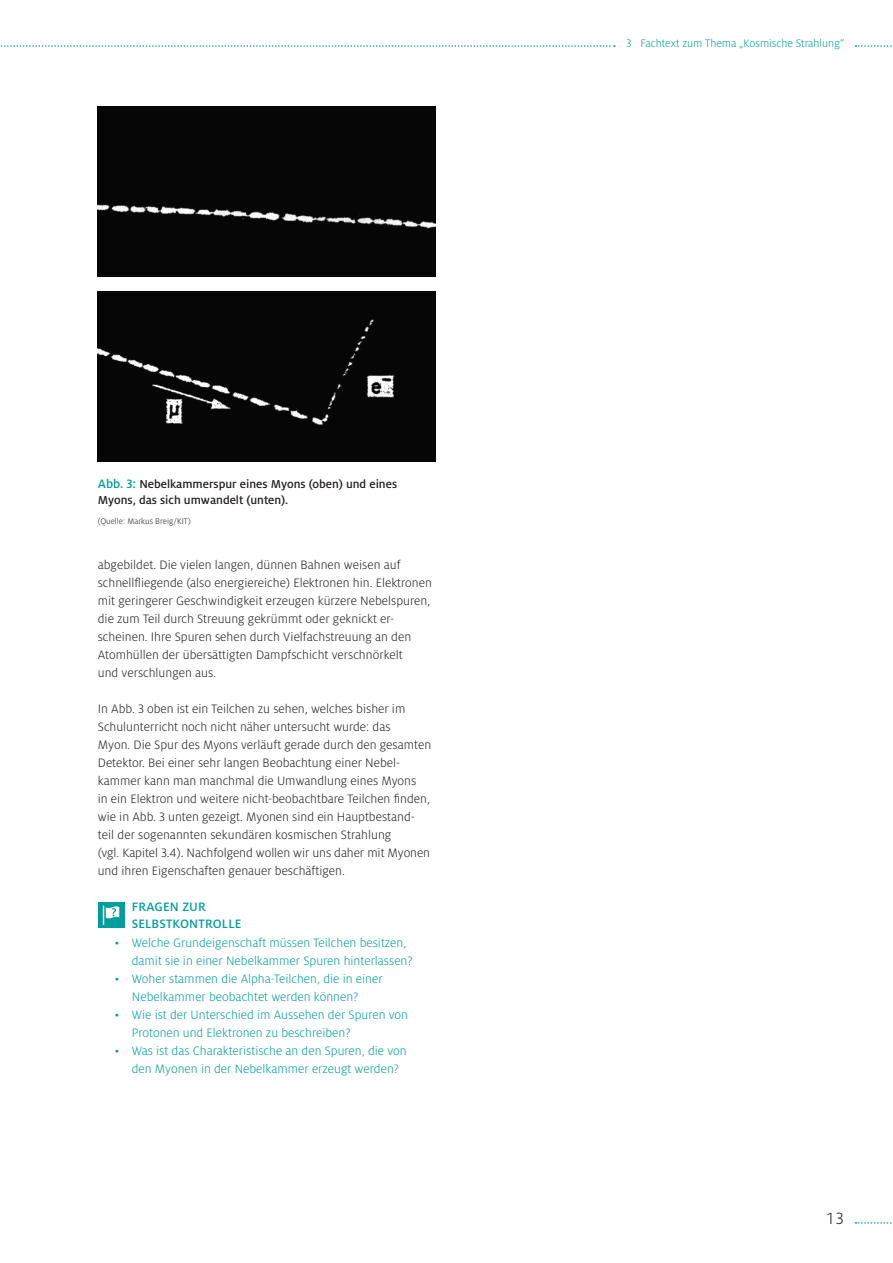
<style>
.page{position:relative;width:893px;height:1263px;background:#fff}
.page>*{position:absolute;margin:0;border:0;box-sizing:border-box;transform-origin:0 0}
.t1{font:300 18px "Milo OT";color:#231f20}
.t2{font:300 13.5px/18px "Milo OT";color:#231f20}
.t3{font:300 13.5px/18px "Milo OT";color:#009d9d}
.t4{font:500 13.5px/16.5px "Milo OT";letter-spacing:.01em;color:#009d9d}
.t5{font:500 12.75px/16.5px "Milo OT";color:#231f20}
.t6{font:300 12px "Milo OT";color:#009d9d}
.t7{font:300 9px "Milo OT";color:#231f20}
.s1{font-size:13.5px;color:#009d9d}
</style>
<div class="page">
<svg style="left:855px;top:45px;width:37px;height:2px"></svg>
<svg style="left:855px;top:1222px;width:37px;height:2px"></svg>
<div style="left:98px;top:106px;width:338px;height:171px;background:#060606"></div>
<div style="left:98px;top:291px;width:338px;height:170px;background:#060606"></div>
<div style="left:98px;top:902px;width:26px;height:26px;background:#009d9d"></div>
<svg style="left:103px;top:905px;width:16px;height:20px"></svg>
<svg style="left:0;top:45px;width:615px;height:2px"></svg>
<p class="t5" style="left:98px;top:475px;width:301px"><span class="s1">Abb. 3:</span> Nebelkammerspur eines Myons (oben) und eines<br>Myons, das sich umwandelt (unten).</p>
<p class="t7" style="left:98px;top:516px;width:95px">(Quelle: Markus Breig/KIT)</p>
<p class="t2" style="left:98px;top:556px;width:336px">abgebildet. Die vielen langen, dünnen Bahnen weisen auf schnellfliegende (also energiereiche) Elektronen hin. Elektronen mit geringerer Geschwindigkeit erzeugen kürzere Nebelspuren, die zum Teil durch Streuung gekrümmt oder geknickt er&shy;scheinen. Ihre Spuren sehen durch Vielfachstreuung an den Atomhüllen der übersättigten Dampfschicht verschnörkelt<br>und verschlungen aus.</p>
<p class="t2" style="left:98px;top:700px;width:335px">In Abb. 3 oben ist ein Teilchen zu sehen, welches bisher im Schulunterricht noch nicht näher untersucht wurde: das<br>Myon. Die Spur des Myons verläuft gerade durch den gesamten Detektor. Bei einer sehr langen Beobachtung einer Nebel&shy;kammer kann man manchmal die Umwandlung eines Myons<br>in ein Elektron und weitere nicht-beobachtbare Teilchen finden, wie in Abb. 3 unten gezeigt. Myonen sind ein Hauptbestand&shy;teil der sogenannten sekundären kosmischen Strahlung<br>(vgl. Kapitel 3.4). Nachfolgend wollen wir uns daher mit Myonen und ihren Eigenschaften genauer beschäftigen.</p>
<p class="t4" style="left:132px;top:899px;width:111px">FRAGEN ZUR<br>SELBSTKONTROLLE</p>
<p class="t3" style="left:132px;top:934px;width:283px;text-indent:-17px">• Welche Grundeigenschaft müssen Teilchen besitzen, damit sie in einer Nebelkammer Spuren hinterlassen?</p>
<p class="t3" style="left:115px;top:970px;width:269px;text-align:center">• Woher stammen die Alpha-Teilchen, die in einer<br>Nebelkammer beobachtet werden können?</p>
<p class="t3" style="left:132px;top:1006px;width:278px;text-indent:-17px">• Wie ist der Unterschied im Aussehen der Spuren von<br>Protonen und Elektronen zu beschreiben?</p>
<p class="t3" style="left:132px;top:1042px;width:276px;text-indent:-17px">• Was ist das Charakteristische an den Spuren, die von den Myonen in der Nebelkammer erzeugt werden?</p>
<p class="t6" style="left:626px;top:36px;width:220px">3 Fachtext zum Thema „Kosmische Strahlung“</p>
<h1 class="t1" style="left:826px;top:1208px;width:20px">13</h1>
</div>
